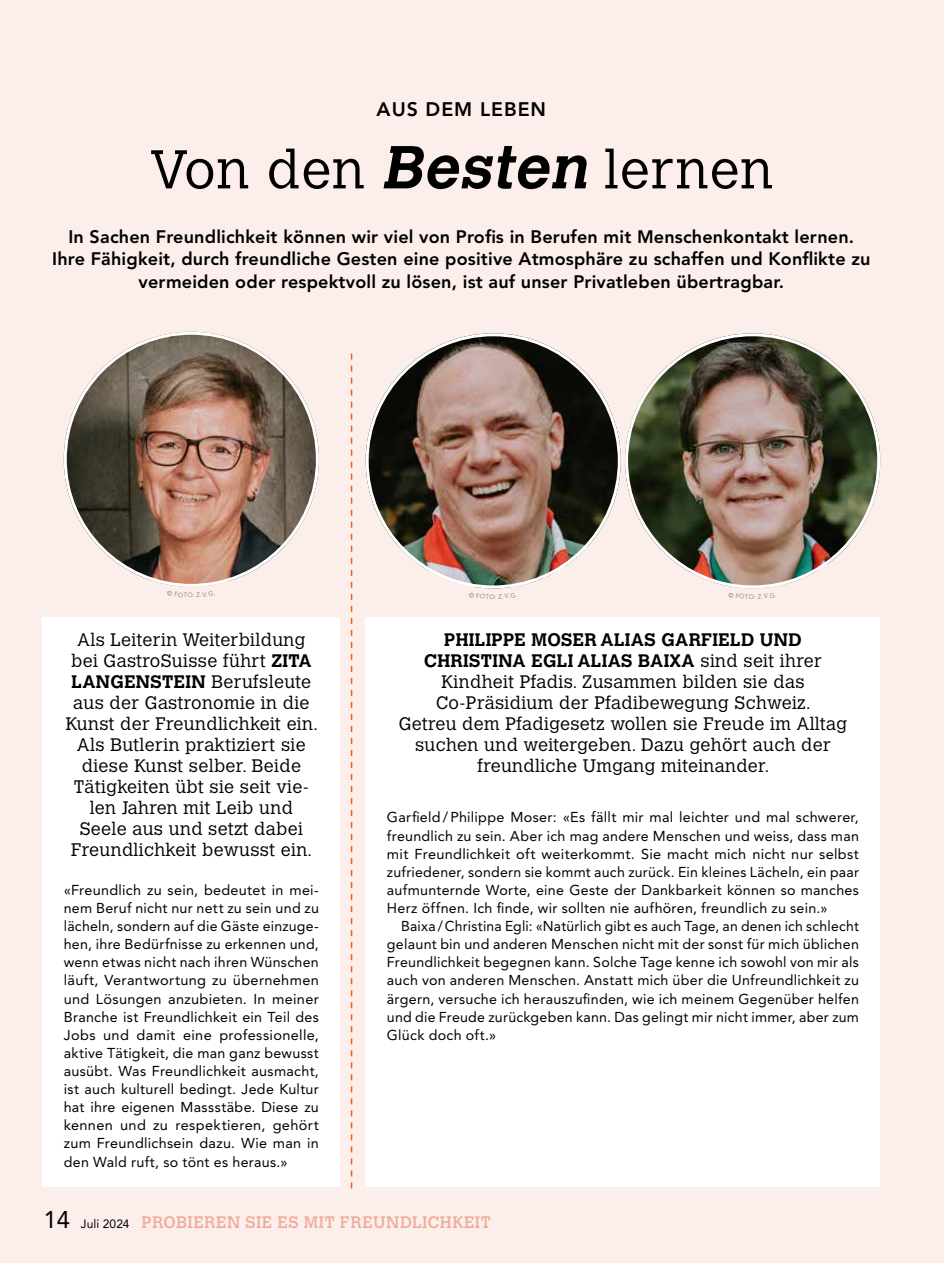
<style>
.page{position:relative;width:944px;height:1263px;background:#fceeea}
.page>*{position:absolute;margin:0;border:0;box-sizing:border-box;transform-origin:0 0}
.t1{font:300 54px "Calvert MT Std";letter-spacing:.02em;color:#000}
.t2{font:800 19.5px "Avenir LT Std";letter-spacing:.05em;color:#000}
.t3{font:300 18px/21px "Calvert MT Std";letter-spacing:.02em;color:#000;text-align:center}
.t4{font:800 18px/22.5px "Avenir LT Std";letter-spacing:.01em;color:#000;text-align:center}
.t5{font:16.5px "Calvert MT Std";letter-spacing:.03em;color:#efaa97}
.t6{font:14.25px/18.1px "Avenir LT Std";letter-spacing:.02em;color:#000;text-align:justify}
.s1{font-weight:700;font-style:italic;font-size:60px}
.s2{font-weight:700}
.s3{font-family:"Avenir LT Std";font-size:24px;color:#000}
.s4{font-family:"Avenir LT Std";font-size:12px;color:#000}
</style>
<div class="page">
<svg style="left:351px;top:353px;width:1px;height:835px"></svg>
<div style="left:43px;top:617px;width:297px;height:569px;background:#fff"></div>
<div style="left:366px;top:617px;width:514px;height:569px;background:#fff"></div>
<img style="left:366px;top:333px;width:255px;height:255px;border-radius:128px">
<img style="left:64px;top:332px;width:255px;height:255px;border-radius:128px">
<img style="left:625px;top:333px;width:255px;height:255px;border-radius:128px">
<h2 class="t2" style="left:377px;top:98px;width:171px">AUS DEM LEBEN</h2>
<h1 class="t1" style="left:150px;top:139px;width:625px">Von den <span class="s1">Besten</span> lernen</h1>
<p class="t4" style="left:52px;top:225px;width:820px">In Sachen Freundlichkeit können wir viel von Profis in Berufen mit Menschenkontakt lernen.<br>Ihre Fähigkeit, durch freundliche Gesten eine positive Atmosphäre zu schaffen und Konflikte zu vermeiden oder respektvoll zu lösen, ist auf unser Privatleben übertragbar.</p>
<p class="t3" style="left:65px;top:630px;width:254px">Als Leiterin Weiterbildung bei GastroSuisse führt <span class="s2">ZITA<br>LANGENSTEIN</span> Berufsleute aus der Gastronomie in die<br>Kunst der Freundlichkeit ein.<br>Als Butlerin praktiziert sie diese Kunst selber. Beide<br>Tätigkeiten übt sie seit vie&shy;len Jahren mit Leib und<br>Seele aus und setzt dabei<br>Freundlichkeit bewusst ein.</p>
<p class="t6" style="left:64px;top:881px;width:257px">«Freundlich zu sein, bedeutet in mei&shy;nem Beruf nicht nur nett zu sein und zu lächeln, sondern auf die Gäste einzuge&shy;hen, ihre Bedürfnisse zu erkennen und, wenn etwas nicht nach ihren Wünschen läuft, Verantwortung zu übernehmen und Lösungen anzubieten. In meiner Branche ist Freundlichkeit ein Teil des Jobs und damit eine professionelle, aktive Tätigkeit, die man ganz bewusst ausübt. Was Freundlichkeit ausmacht, ist auch kulturell bedingt. Jede Kultur hat ihre eigenen Massstäbe. Diese zu kennen und zu respektieren, gehört zum Freundlichsein dazu. Wie man in den Wald ruft, so tönt es heraus.»</p>
<p class="t3" style="left:399px;top:630px;width:450px"><span class="s2">PHILIPPE MOSER ALIAS GARFIELD UND CHRISTINA EGLI ALIAS BAIXA</span> sind seit ihrer Kindheit Pfadis. Zusammen bilden sie das Co-Präsidium der Pfadibewegung Schweiz.<br>Getreu dem Pfadigesetz wollen sie Freude im Alltag suchen und weitergeben. Dazu gehört auch der freundliche Umgang miteinander.</p>
<p class="t6" style="left:387px;top:808px;width:474px">Garfield/Philippe Moser: «Es fällt mir mal leichter und mal schwerer, freundlich zu sein. Aber ich mag andere Menschen und weiss, dass man mit Freundlichkeit oft weiterkommt. Sie macht mich nicht nur selbst zufriedener, sondern sie kommt auch zurück. Ein kleines Lächeln, ein paar aufmunternde Worte, eine Geste der Dankbarkeit können so manches Herz öffnen. Ich finde, wir sollten nie aufhören, freundlich zu sein.»</p>
<p class="t6" style="left:387px;top:917px;width:474px;text-indent:14px">Baixa /Christina Egli: «Natürlich gibt es auch Tage, an denen ich schlecht gelaunt bin und anderen Menschen nicht mit der sonst für mich üblichen Freundlichkeit begegnen kann. Solche Tage kenne ich sowohl von mir als auch von anderen Menschen. Anstatt mich über die Unfreundlichkeit zu ärgern, versuche ich herauszufinden, wie ich meinem Gegenüber helfen und die Freude zurückgeben kann. Das gelingt mir nicht immer, aber zum Glück doch oft.»</p>
<p class="t5" style="left:43px;top:1212px;width:449px"><span class="s3">14</span> <span class="s4">Juli 2024</span> PROBIEREN SIE ES MIT FREUNDLICHKEIT</p>
</div>
